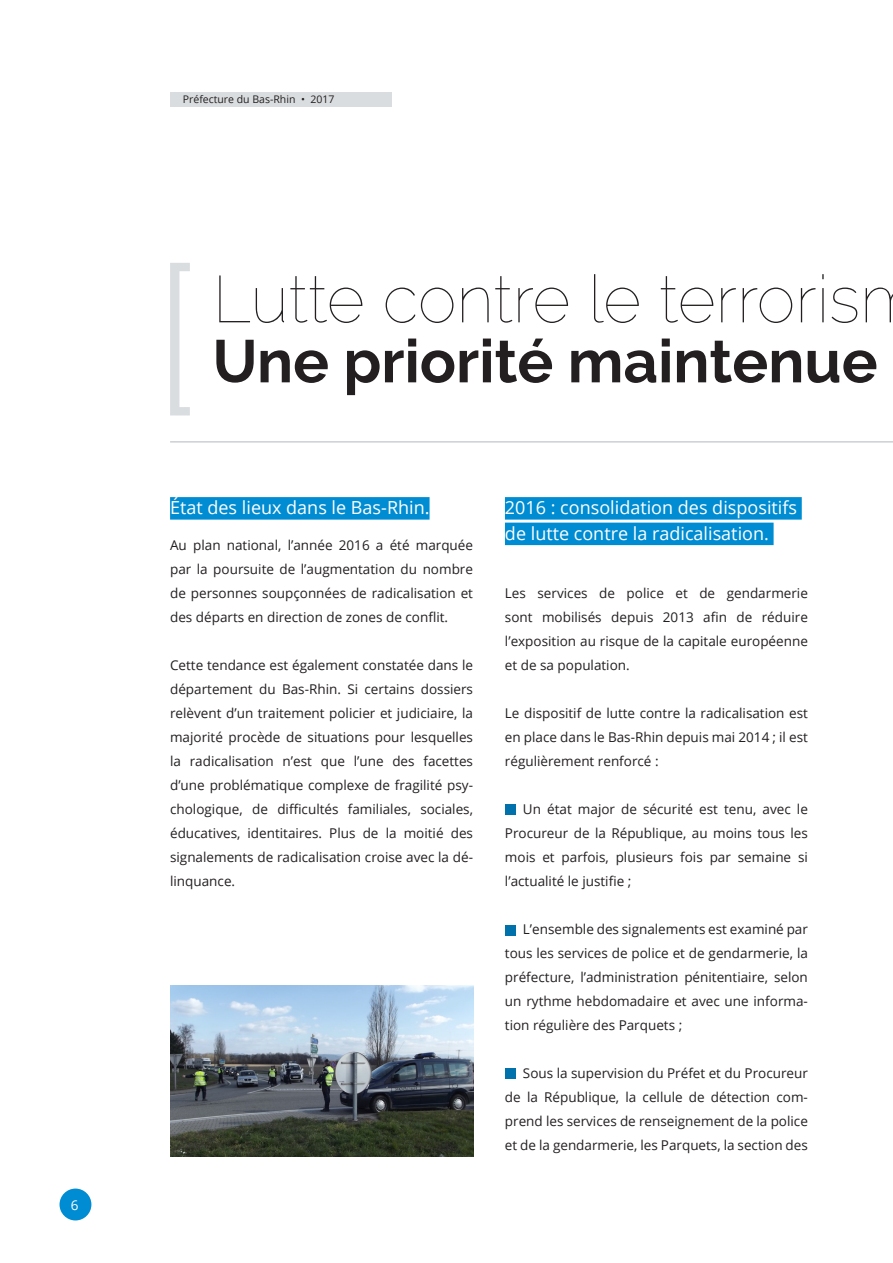
<style>
.page{position:relative;width:893px;height:1263px;background:#fff}
.page>*{position:absolute;margin:0;border:0;box-sizing:border-box;transform-origin:0 0}
.Headline_1{font:100 66px "Raleway";color:#231f20}
.Headline_1_1{font:700 60px "Raleway";color:#231f20}
.Text_blue_background{font:18px/25.5px "Open Sans";color:#fff}
.t1{font:13.5px/24px "Open Sans";color:#231f20;text-align:justify}
.t2{font:13.5px "Open Sans";color:#fff}
.t3{font:10.5px "Open Sans";color:#231f20}
</style>
<div class="page">
<hr style="left:170px;top:441px;width:723px;height:1px;background:#bbc0c5">
<svg style="left:170px;top:263px;width:20px;height:152px"></svg>
<div style="left:60px;top:1188px;width:31px;height:32px;background:#008cd2;border-radius:50%"></div>
<div style="left:170px;top:92px;width:221px;height:14px;background:#dadddf"></div>
<div style="left:170px;top:497px;width:260px;height:23px;background:#008cd2"></div>
<div style="left:505px;top:497px;width:297px;height:23px;background:#008cd2"></div>
<div style="left:505px;top:523px;width:269px;height:22px;background:#008cd2"></div>
<div style="left:505px;top:804px;width:11px;height:11px;background:#0071aa"></div>
<div style="left:505px;top:925px;width:11px;height:11px;background:#0071aa"></div>
<div style="left:505px;top:1069px;width:11px;height:10px;background:#0071aa"></div>
<img style="left:170px;top:985px;width:303px;height:171px">
<p class="t2" style="left:71px;top:1195px;width:9px">6</p>
<p class="t3" style="left:183px;top:92px;width:153px">Préfecture du Bas-Rhin • 2017</p>
<p class="Headline_1" style="left:213px;top:260px;width:709px">Lutte contre le terrorism</p>
<p class="Headline_1_1" style="left:213px;top:327px;width:667px">Une priorité maintenue</p>
<p class="Text_blue_background" style="left:170px;top:495px;width:261px">État des lieux dans le Bas-Rhin.</p>
<p class="t1" style="left:170px;top:533px;width:304px">Au plan national, l’année 2016 a été marquée par la poursuite de l’augmentation du nombre de personnes soupçonnées de radicalisation et des départs en direction de zones de conflit.</p>
<p class="t1" style="left:170px;top:653px;width:304px">Cette tendance est également constatée dans le département du Bas-Rhin. Si certains dossiers relèvent d’un traitement policier et judiciaire, la majorité procède de situations pour lesquelles la radicalisation n’est que l’une des facettes d’une problématique complexe de fragilité psy&shy;chologique, de difficultés familiales, sociales, éducatives, identitaires. Plus de la moitié des signalements de radicalisation croise avec la dé&shy;linquance.</p>
<p class="Text_blue_background" style="left:505px;top:495px;width:294px">2016 : consolidation des dispositifs de lutte contre la radicalisation.</p>
<p class="t1" style="left:505px;top:581px;width:304px">Les services de police et de gendarmerie sont mobilisés depuis 2013 afin de réduire l’exposition au risque de la capitale européenne et de sa population.</p>
<p class="t1" style="left:505px;top:701px;width:304px">Le dispositif de lutte contre la radicalisation est en place dans le Bas-Rhin depuis mai 2014 ; il est régulièrement renforcé :</p>
<p class="t1" style="left:505px;top:797px;width:304px;text-indent:18px">Un état major de sécurité est tenu, avec le Procureur de la République, au moins tous les mois et parfois, plusieurs fois par semaine si l’actualité le justifie ;</p>
<p class="t1" style="left:505px;top:917px;width:304px;text-indent:18px">L’ensemble des signalements est examiné par tous les services de police et de gendarmerie, la préfecture, l’administration pénitentiaire, selon un rythme hebdomadaire et avec une informa&shy;tion régulière des Parquets ;</p>
<p class="t1" style="left:505px;top:1061px;width:304px;text-indent:18px">Sous la supervision du Préfet et du Procureur de la République, la cellule de détection com&shy;prend les services de renseignement de la police et de la gendarmerie, les Parquets, la section des</p>
</div>
